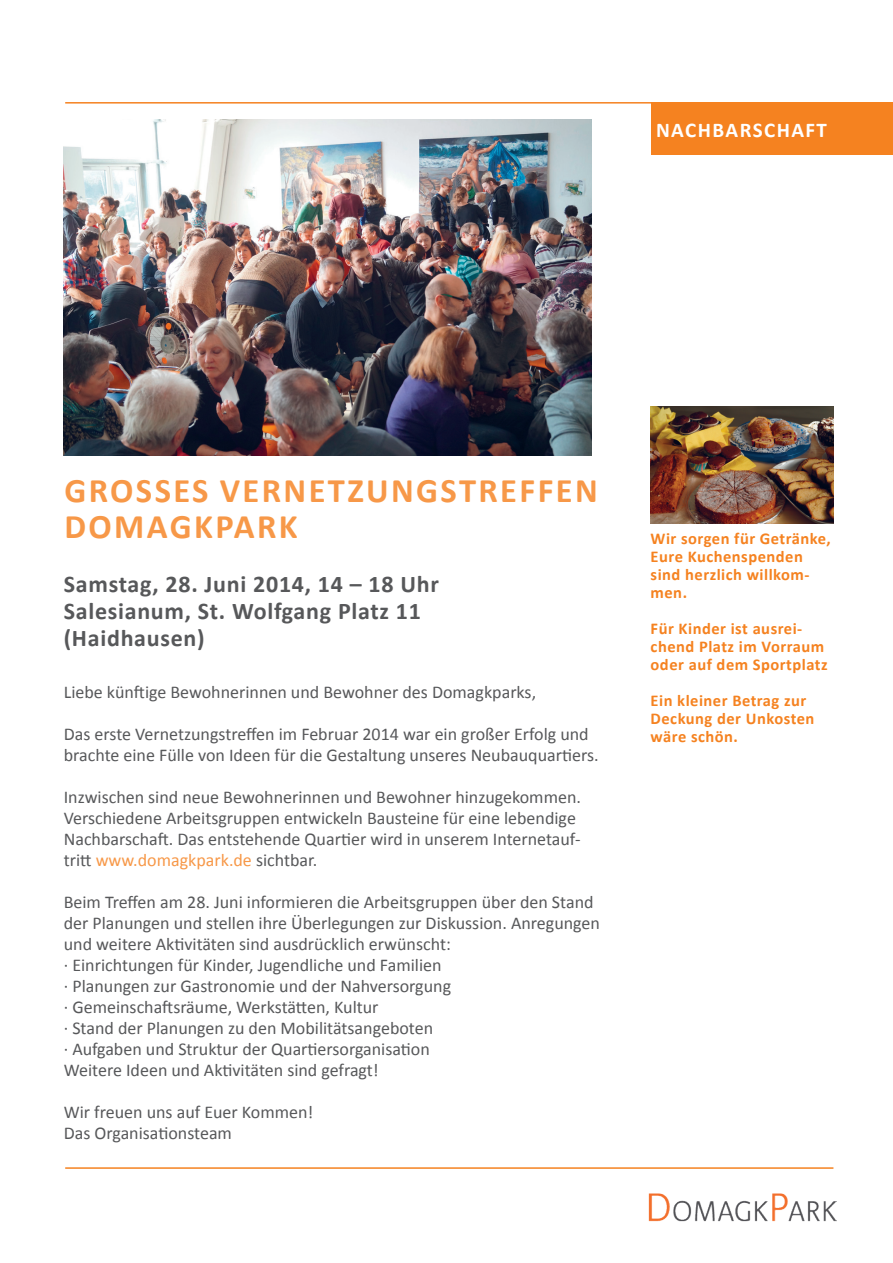
<style>
.page{position:relative;width:893px;height:1263px;background:#fff}
.page>*{position:absolute;margin:0;border:0;box-sizing:border-box;transform-origin:0 0}
.t1{font:700 34.5px "Calibri";letter-spacing:.07em;color:#f79848}
.t2{font:700 24px/27px "Calibri";letter-spacing:.03em;color:#57585a}
.t3{font:700 21px "Calibri";letter-spacing:.07em;color:#fff}
.t4{font:18px/21px "Calibri";color:#57585a}
.t5{font:700 16.5px/18px "Calibri";letter-spacing:.03em;color:#f58220}
.s1{color:#f79848}
</style>
<div class="page">
<hr style="left:65px;top:102px;width:768px;height:2px;background:#f58220">
<hr style="left:65px;top:1167px;width:768px;height:2px;background:#f58220">
<img style="left:649px;top:1193px;width:187px;height:28px">
<div style="left:651px;top:102px;width:242px;height:52px;background:#f58220"></div>
<img style="left:64px;top:119px;width:527px;height:336px">
<img style="left:651px;top:407px;width:182px;height:116px">
<p class="t3" style="left:656px;top:117px;width:173px">Nachbarschaft</p>
<h1 class="t1" style="left:64px;top:469px;width:326px">GroSSes Vernetzung</h1>
<h1 class="t1" style="left:441px;top:469px;width:135px">streffen</h1>
<h1 class="t1" style="left:64px;top:505px;width:127px">Domagkp</h1>
<h1 class="t1" style="left:234px;top:505px;width:62px">ark</h1>
<h2 class="t2" style="left:64px;top:569px;width:377px">Samstag, 28. Juni 2014, 14 – 18 Uhr<br>Salesianum, St. Wolfgang Platz 11 (Haidhausen)</h2>
<p class="t4" style="left:64px;top:681px;width:474px">Liebe künftige Bewohnerinnen und Bewohner des Domagkparks,</p>
<p class="t4" style="left:64px;top:723px;width:536px">Das erste Vernetzungstreffen im Februar 2014 war ein großer Erfolg und brachte eine Fülle von Ideen für die Gestaltung unseres Neubauquartiers.</p>
<p class="t4" style="left:64px;top:786px;width:519px">Inzwischen sind neue Bewohnerinnen und Bewohner hinzugekommen.<br>Verschiedene Arbeitsgruppen entwickeln Bausteine für eine lebendige Nachbarschaft. Das entstehende Quartier wird in unserem Internetauf&shy;tritt <span class="s1">www.domagkpark.de</span> sichtbar.</p>
<p class="t4" style="left:64px;top:891px;width:538px">Beim Treffen am 28. Juni informieren die Arbeitsgruppen über den Stand der Planungen und stellen ihre Überlegungen zur Diskussion. Anregungen und weitere Aktivitäten sind ausdrücklich erwünscht:<br>· Einrichtungen für Kinder, Jugendliche und Familien<br>· Planungen zur Gastronomie und der Nahversorgung<br>· Gemeinschaftsräume, Werkstätten, Kultur<br>· Stand der Planungen zu den Mobilitätsangeboten<br>· Aufgaben und Struktur der Quartiersorganisation<br>Weitere Ideen und Aktivitäten sind gefragt!</p>
<p class="t4" style="left:64px;top:1101px;width:251px">Wir freuen uns auf Euer Kommen!<br>Das Organisationsteam</p>
<p class="t5" style="left:651px;top:529px;width:182px">Wir sorgen für Getränke,<br>Eure Kuchenspenden sind herzlich willkom&shy;men.</p>
<p class="t5" style="left:651px;top:619px;width:179px">Für Kinder ist ausrei&shy;chend Platz im Vorraum oder auf dem Sportplatz</p>
<p class="t5" style="left:651px;top:691px;width:165px">Ein kleiner Betrag zur<br>Deckung der Unkosten wäre schön.</p>
</div>
